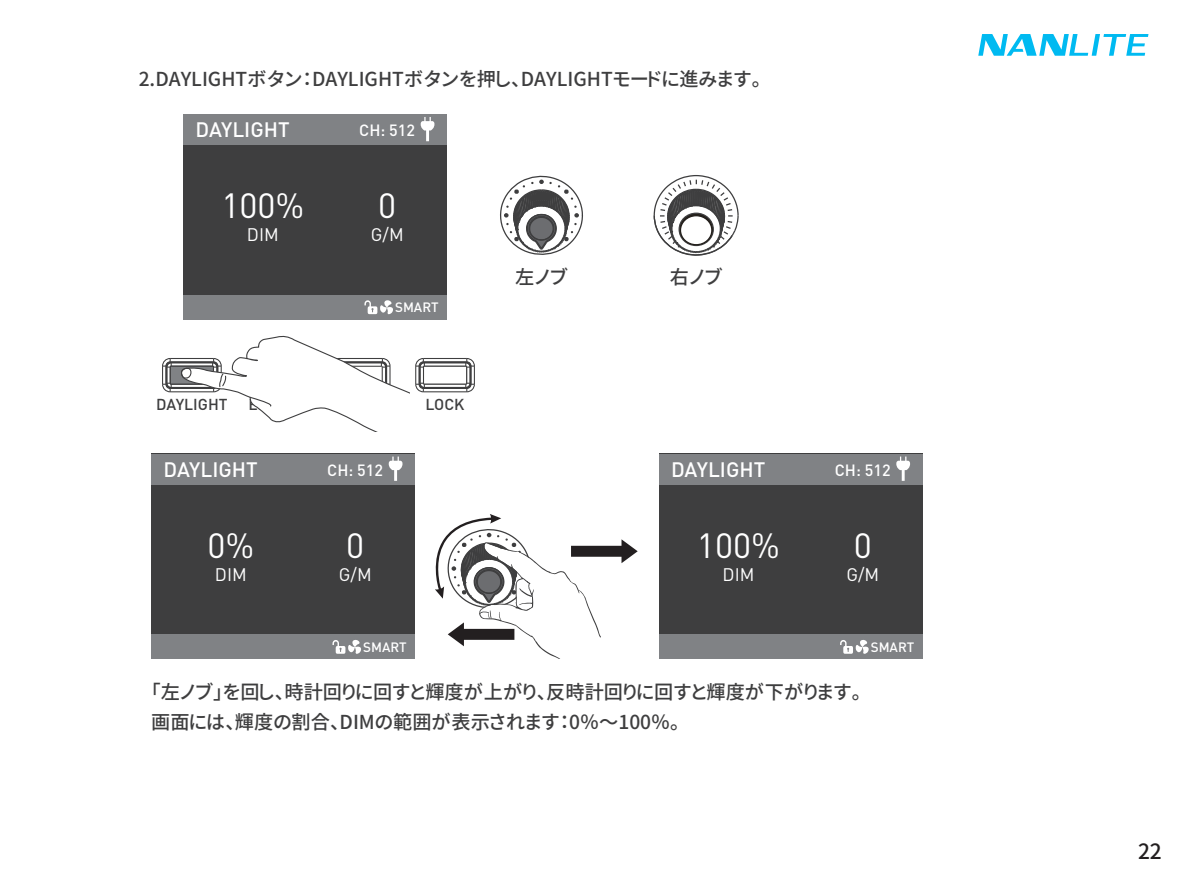
<style>
.page{position:relative;width:1191px;height:893px;background:#fff}
.page>*{position:absolute;margin:0;border:0;box-sizing:border-box;transform-origin:0 0}
.t1{font:34.5px "DIN Pro";color:#fff}
.t2{font:21px "Gen Shin Gothic P Medium";color:#231f20}
.t3{font:500 20.7px "DIN Pro";color:#fff}
.t4{font:19.2px/30px "Gen Shin Gothic P Medium";color:#3e3e3f}
.t5{font:18px "DIN Pro";color:#fff}
.t6{font:500 16.2px "DIN Pro";color:#fff}
.t7{font:500 15.6px "DIN Pro";color:#3e3e3f}
.t8{font:500 13.5px "DIN Pro";color:#fff}
</style>
<div class="page">
<svg style="left:978px;top:34px;width:170px;height:22px"></svg>
<div style="left:183px;top:114px;width:264px;height:205px;background:#3e3e3f"></div>
<div style="left:183px;top:295px;width:264px;height:24px;background:#808285"></div>
<svg style="left:364px;top:300px;width:29px;height:14px"></svg>
<div style="left:183px;top:114px;width:264px;height:31px;background:#808285"></div>
<svg style="left:421px;top:117px;width:13px;height:24px"></svg>
<div style="left:658px;top:454px;width:264px;height:205px;background:#3e3e3f"></div>
<div style="left:658px;top:635px;width:264px;height:24px;background:#808285"></div>
<svg style="left:840px;top:640px;width:28px;height:14px"></svg>
<div style="left:658px;top:454px;width:264px;height:30px;background:#808285"></div>
<svg style="left:896px;top:457px;width:14px;height:24px"></svg>
<div style="left:151px;top:454px;width:264px;height:205px;background:#3e3e3f"></div>
<div style="left:151px;top:635px;width:264px;height:24px;background:#808285"></div>
<svg style="left:332px;top:640px;width:29px;height:14px"></svg>
<div style="left:151px;top:454px;width:264px;height:30px;background:#808285"></div>
<svg style="left:389px;top:457px;width:13px;height:24px"></svg>
<svg style="left:415px;top:358px;width:60px;height:35px"></svg>
<svg style="left:162px;top:336px;width:247px;height:95px"></svg>
<svg style="left:435px;top:514px;width:202px;height:145px"></svg>
<svg style="left:653px;top:175px;width:86px;height:81px"></svg>
<svg style="left:679px;top:213px;width:34px;height:32px"></svg>
<div style="left:678px;top:213px;width:36px;height:33px;border:1px solid #3e3e3f;border-radius:50%"></div>
<div style="left:680px;top:216px;width:32px;height:29px;background:#fff;border-radius:50%"></div>
<div style="left:680px;top:215px;width:32px;height:30px;border:1px solid #231f1b;border-radius:50%"></div>
<svg style="left:500px;top:175px;width:83px;height:80px"></svg>
<p class="t4" style="left:139px;top:64px;width:624px">2.DAYLIGHTボタン：DAYLIGHTボタンを押し、DAYLIGHTモードに進みます。</p>
<p class="t3" style="left:195px;top:116px;width:96px">DAYLIGHT</p>
<p class="t6" style="left:359px;top:119px;width:57px">CH: 512</p>
<h1 class="t1" style="left:221px;top:182px;width:85px">100%</h1>
<p class="t5" style="left:247px;top:222px;width:33px">DIM</p>
<h1 class="t1" style="left:378px;top:182px;width:20px">0</h1>
<p class="t5" style="left:371px;top:222px;width:34px">G/M</p>
<p class="t8" style="left:395px;top:298px;width:45px">SMART</p>
<p class="t7" style="left:156px;top:394px;width:73px">DAYLIGHT</p>
<p class="t7" style="left:425px;top:394px;width:40px">LOCK</p>
<p class="t3" style="left:163px;top:455px;width:96px">DAYLIGHT</p>
<p class="t6" style="left:327px;top:459px;width:57px">CH: 512</p>
<h1 class="t1" style="left:207px;top:522px;width:48px">0%</h1>
<p class="t5" style="left:215px;top:562px;width:33px">DIM</p>
<h1 class="t1" style="left:346px;top:522px;width:20px">0</h1>
<p class="t5" style="left:339px;top:562px;width:34px">G/M</p>
<p class="t8" style="left:363px;top:637px;width:45px">SMART</p>
<p class="t4" style="left:515px;top:261px;width:54px">左ノブ</p>
<p class="t4" style="left:670px;top:261px;width:54px">右ノブ</p>
<p class="t3" style="left:671px;top:455px;width:96px">DAYLIGHT</p>
<p class="t6" style="left:835px;top:459px;width:57px">CH: 512</p>
<h1 class="t1" style="left:697px;top:522px;width:85px">100%</h1>
<p class="t5" style="left:722px;top:562px;width:33px">DIM</p>
<h1 class="t1" style="left:854px;top:522px;width:20px">0</h1>
<p class="t5" style="left:846px;top:562px;width:34px">G/M</p>
<p class="t8" style="left:870px;top:637px;width:45px">SMART</p>
<p class="t4" style="left:151px;top:677px;width:711px">「左ノブ」を回し、時計回りに回すと輝度が上がり、反時計回りに回すと輝度が下がります。画面には、輝度の割合、DIMの範囲が表示されます：0％～100％。</p>
<p class="t2" style="left:1138px;top:836px;width:25px">22</p>
</div>
